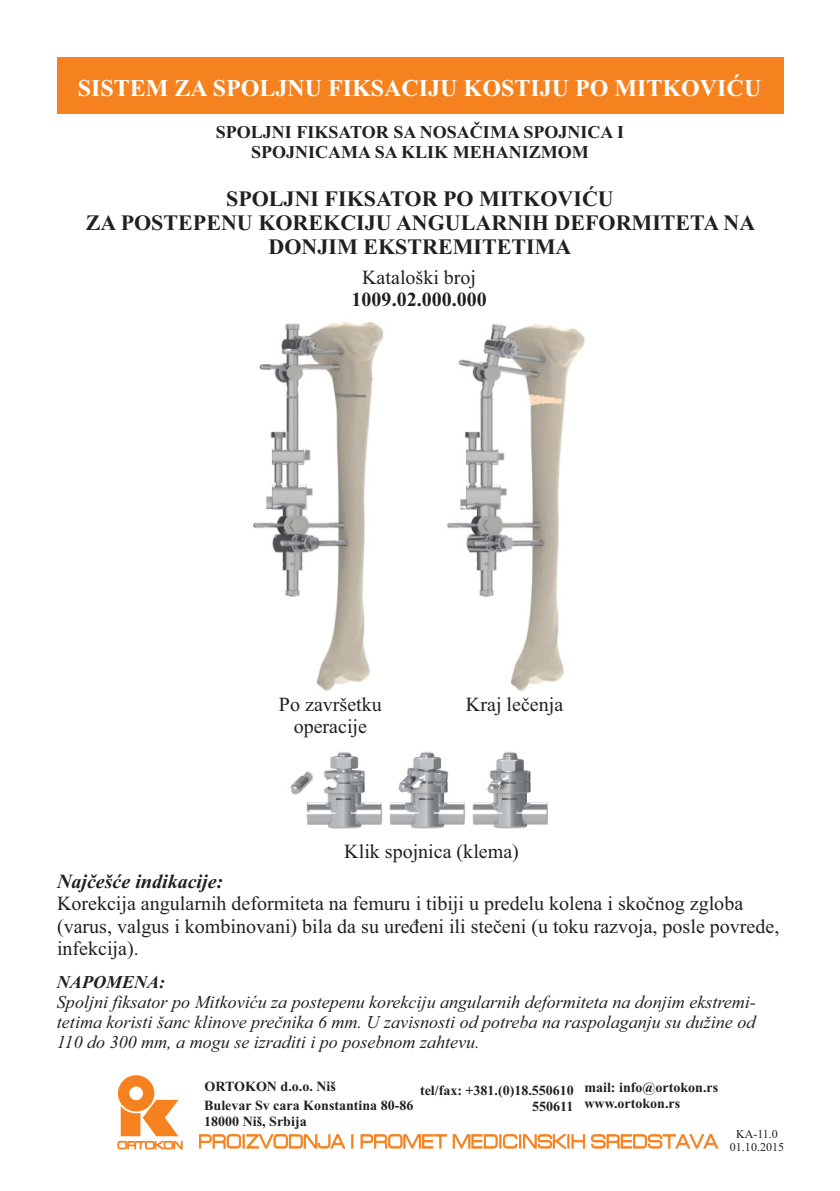
<style>
.page{position:relative;width:840px;height:1191px;background:#fff}
.page>*{position:absolute;margin:0;border:0;box-sizing:border-box;transform-origin:0 0}
.t1{font:700 24px "Times New Roman";color:#fff}
.t2{font:700 22px/24.4px "Times New Roman";color:#231f20;text-align:center}
.t3{font:20px/22.2px "Times New Roman";color:#231f20}
.t4{font:italic 700 20px "Times New Roman";color:#231f20}
.t5{font:700 20px "Times New Roman";color:#231f20}
.t6{font:italic 18px/20px "Times New Roman";color:#231f20;text-align:justify}
.t7{font:700 18px/20px "Times New Roman";color:#231f20;text-align:center}
.t8{font:italic 700 18px "Times New Roman";color:#231f20}
.t9{font:700 14px/15.6px "Times New Roman";color:#231f20;text-align:right}
.t10{font:12px/13.2px "Times New Roman";color:#231f20;text-align:center}
</style>
<div class="page">
<div style="left:57px;top:57px;width:725px;height:56px;background:#f5821f"></div>
<img style="left:290px;top:751px;width:258px;height:78px">
<img style="left:253px;top:322px;width:332px;height:369px">
<svg style="left:117px;top:1075px;width:66px;height:75px"></svg>
<svg style="left:199px;top:1134px;width:519px;height:15px"></svg>
<p class="t1" style="left:78px;top:79px;width:684px">SISTEM ZA SPOLJNU FIKSACIJU KOSTIJU PO MITKOVIĆU</p>
<p class="t7" style="left:216px;top:124px;width:409px">SPOLJNI FIKSATOR SA NOSAČIMA SPOJNICA I<br>SPOJNICAMA SA KLIK MEHANIZMOM</p>
<p class="t2" style="left:86px;top:188px;width:670px">SPOLJNI FIKSATOR PO MITKOVIĆU<br>ZA POSTEPENU KOREKCIJU ANGULARNIH DEFORMITETA NA<br>DONJIM EKSTREMITETIMA</p>
<p class="t3" style="left:362px;top:268px;width:115px">Kataloški broj</p>
<p class="t5" style="left:351px;top:293px;width:136px">1009.02.000.000</p>
<p class="t3" style="left:279px;top:695px;width:104px">Po završetku</p>
<p class="t3" style="left:465px;top:695px;width:99px">Kraj lečenja</p>
<p class="t3" style="left:293px;top:717px;width:75px">operacije</p>
<p class="t3" style="left:344px;top:842px;width:176px">Klik spojnica (klema)</p>
<p class="t4" style="left:57px;top:874px;width:168px">Najčešće indikacije:</p>
<p class="t3" style="left:57px;top:894px;width:723px">Korekcija angularnih deformiteta na femuru i tibiji u predelu kolena i skočnog zgloba (varus, valgus i kombinovani) bila da su uređeni ili stečeni (u toku razvoja, posle povrede, infekcija).</p>
<p class="t8" style="left:57px;top:976px;width:110px">NAPOMENA:</p>
<p class="t6" style="left:57px;top:994px;width:700px">Spoljni fiksator po Mitkoviću za postepenu korekciju angularnih deformiteta na donjim ekstremi&shy;tetima koristi šanc klinove prečnika 6 mm. U zavisnosti od potreba na raspolaganju su dužine od 110 do 300 mm, a mogu se izraditi i po posebnom zahtevu.</p>
<p class="t9" style="left:204px;top:1079px;width:133px">ORTOKON d.o.o. Niš</p>
<p class="t9" style="left:584px;top:1081px;width:135px">mail: info@ortokon.rs</p>
<p class="t9" style="left:204px;top:1099px;width:210px">Bulevar Sv cara Konstantina 80-86</p>
<p class="t9" style="left:584px;top:1096px;width:97px">www.ortokon.rs</p>
<p class="t9" style="left:204px;top:1115px;width:104px">18000 Niš, Srbija</p>
<p class="t9" style="left:420px;top:1084px;width:155px">tel/fax: +381.(0)18.550610<br>550611</p>
<p class="t10" style="left:729px;top:1128px;width:55px">KA-11.0<br>01.10.2015</p>
</div>
